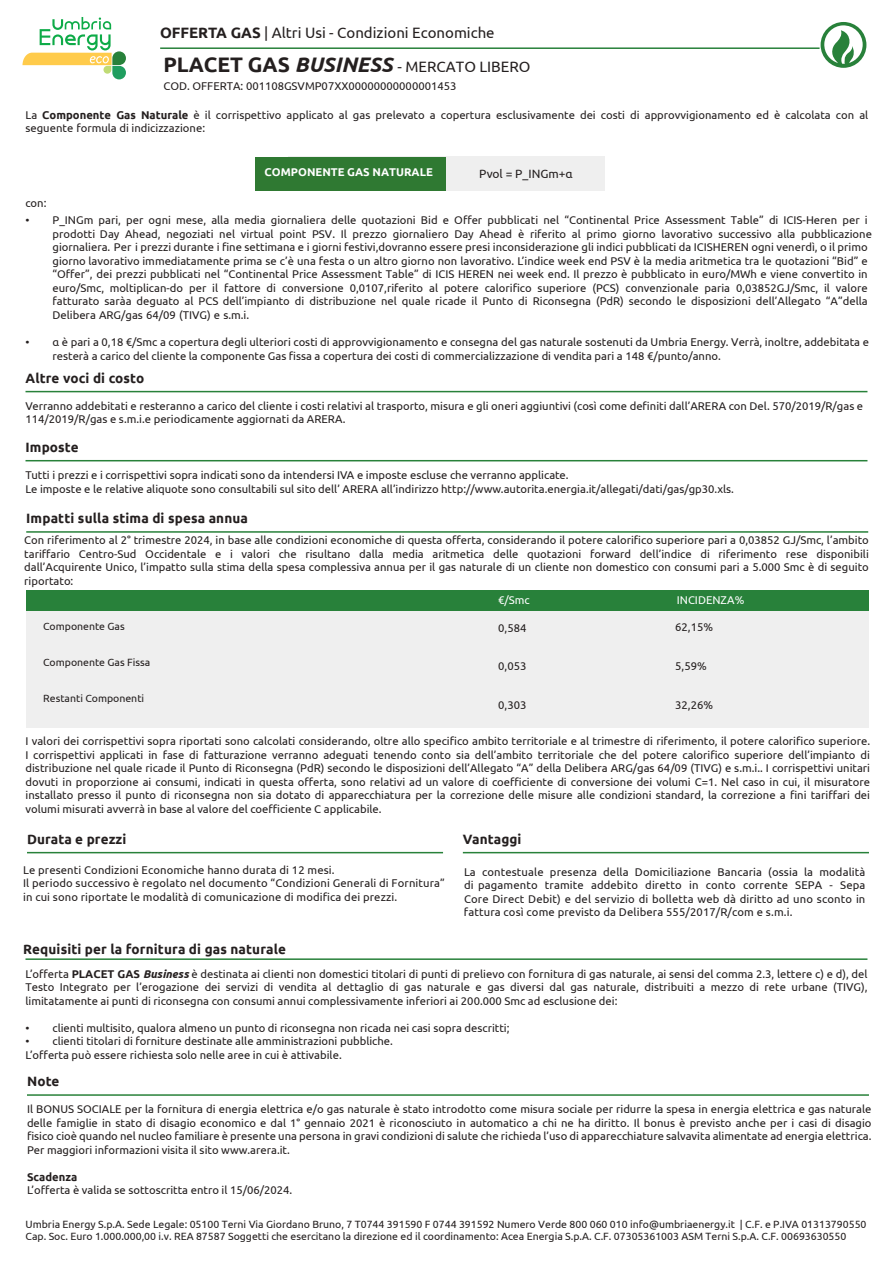
<style>
.page{position:relative;width:893px;height:1263px;background:#fff}
.page>*{position:absolute;margin:0;border:0;box-sizing:border-box;transform-origin:0 0}
.t1{font:15px "Ubuntu";color:#241f1f}
.t2{font:700 13.5px "Ubuntu";letter-spacing:.01em;color:#241f1f}
.t3{font:12px "Ubuntu";color:#241f1f}
.t4{font:11.25px/13.5px "Ubuntu";color:#241f1f}
.t5{font:11.25px/13.5px "Ubuntu";letter-spacing:.01em;color:#221e1f;text-align:justify}
.t6{font:700 11.25px "Ubuntu";color:#fff}
.t7{font:11.25px "Ubuntu";color:#fff}
.t8{font:700 11.25px "Ubuntu";color:#241f1f}
.t9{font:10.5px/12.6px "Ubuntu";color:#241f1f}
.s1{font-weight:700}
.s2{font-weight:700;font-size:21px}
.s3{font-weight:700;font-style:italic;font-size:21px}
.s4{font-weight:700;font-style:italic}
</style>
<div class="page">
<svg style="left:22px;top:17px;width:104px;height:62px"></svg>
<div style="left:26px;top:611px;width:843px;height:117px;background:#efefef"></div>
<div style="left:26px;top:590px;width:843px;height:21px;background:#28813a"></div>
<hr style="left:27px;top:852px;width:416px;height:1px;background:#28813a">
<hr style="left:463px;top:852px;width:406px;height:1px;background:#28813a">
<hr style="left:26px;top:958px;width:841px;height:2px;background:#28813a">
<hr style="left:27px;top:1094px;width:842px;height:2px;background:#28813a">
<hr style="left:26px;top:391px;width:841px;height:1px;background:#28813a">
<hr style="left:26px;top:460px;width:841px;height:1px;background:#28813a">
<hr style="left:26px;top:531px;width:842px;height:2px;background:#28813a">
<div style="left:288px;top:156px;width:317px;height:35px;background:#efefef"></div>
<div style="left:255px;top:157px;width:191px;height:33px;background:#2f7932"></div>
<svg style="left:821px;top:22px;width:45px;height:46px"></svg>
<hr style="left:160px;top:47px;width:659px;height:2px;background:#28813a">
<h1 class="t1" style="left:160px;top:23px;width:336px"><span class="s1">OFFERTA GAS</span> | Altri Usi - Condizioni Economiche</h1>
<h1 class="t1" style="left:163px;top:57px;width:369px"><span class="s2">PLACET GAS</span> <span class="s3">BUSINESS</span> - MERCATO LIBERO</h1>
<p class="t4" style="left:163px;top:78px;width:295px">COD. OFFERTA: 001108GSVMP07XX00000000000001453</p>
<p class="t4" style="left:26px;top:108px;width:844px">La <span class="s1">Componente Gas Naturale</span> è il corrispettivo applicato al gas prelevato a copertura esclusivamente dei costi di approvvigionamento ed è calcolata con al seguente formula di indicizzazione:</p>
<p class="t6" style="left:265px;top:165px;width:170px">COMPONENTE GAS NATURALE</p>
<p class="t3" style="left:479px;top:167px;width:95px">Pvol = P_INGm+α</p>
<p class="t4" style="left:26px;top:196px;width:22px">con:</p>
<p class="t4" style="left:53px;top:213px;width:821px;text-indent:-27px">• P_INGm pari, per ogni mese, alla media giornaliera delle quotazioni Bid e Offer pubblicati nel “Continental Price Assessment Table” di ICIS-Heren per i prodotti Day Ahead, negoziati nel virtual point PSV. Il prezzo giornaliero Day Ahead è riferito al primo giorno lavorativo successivo alla pubblicazione giornaliera. Per i prezzi durante i fine settimana e i giorni festivi,dovranno essere presi inconsiderazione gli indici pubblicati da ICISHEREN ogni venerdì, o il primo giorno lavorativo immediatamente prima se c’è una festa o un altro giorno non lavorativo. L’indice week end PSV è la media aritmetica tra le quotazioni “Bid” e “Offer”, dei prezzi pubblicati nel “Continental Price Assessment Table” di ICIS HEREN nei week end. Il prezzo è pubblicato in euro/MWh e viene convertito in euro/Smc, moltiplican-do per il fattore di conversione 0,0107,riferito al potere calorifico superiore (PCS) convenzionale paria 0,03852GJ/Smc, il valore fatturato saràa deguato al PCS dell’impianto di distribuzione nel quale ricade il Punto di Riconsegna (PdR) secondo le disposizioni dell’Allegato “A”della Delibera ARG/gas 64/09 (TIVG) e s.m.i.</p>
<p class="t4" style="left:53px;top:335px;width:818px;text-indent:-27px">• α è pari a 0,18 €/Smc a copertura degli ulteriori costi di approvvigionamento e consegna del gas naturale sostenuti da Umbria Energy. Verrà, inoltre, addebitata e resterà a carico del cliente la componente Gas fissa a copertura dei costi di commercializzazione di vendita pari a 148 €/punto/anno.</p>
<p class="t2" style="left:26px;top:370px;width:120px">Altre voci di costo</p>
<p class="t4" style="left:26px;top:399px;width:839px">Verranno addebitati e resteranno a carico del cliente i costi relativi al trasporto, misura e gli oneri aggiuntivi (così come definiti dall’ARERA con Del. 570/2019/R/gas e<br>114/2019/R/gas e s.m.i.e periodicamente aggiornati da ARERA.</p>
<p class="t2" style="left:26px;top:439px;width:55px">Imposte</p>
<p class="t4" style="left:26px;top:468px;width:710px">Tutti i prezzi e i corrispettivi sopra indicati sono da intendersi IVA e imposte escluse che verranno applicate.<br>Le imposte e le relative aliquote sono consultabili sul sito dell’ ARERA all’indirizzo http://www.autorita.energia.it/allegati/dati/gas/gp30.xls.</p>
<p class="t2" style="left:26px;top:510px;width:223px">Impatti sulla stima di spesa annua</p>
<p class="t4" style="left:24px;top:533px;width:846px;text-align:justify">Con riferimento al 2° trimestre 2024, in base alle condizioni economiche di questa offerta, considerando il potere calorifico superiore pari a 0,03852 GJ/Smc, l’ambito tariffario Centro-Sud Occidentale e i valori che risultano dalla media aritmetica delle quotazioni forward dell’indice di riferimento rese disponibili dall’Acquirente Unico, l’impatto sulla stima della spesa complessiva annua per il gas naturale di un cliente non domestico con consumi pari a 5.000 Smc è di seguito riportato:</p>
<p class="t9" style="left:43px;top:620px;width:83px">Componente Gas</p>
<p class="t9" style="left:43px;top:656px;width:109px">Componente Gas Fissa</p>
<p class="t9" style="left:43px;top:692px;width:102px">Restanti Componenti</p>
<p class="t7" style="left:498px;top:593px;width:33px">€/Smc</p>
<p class="t7" style="left:677px;top:593px;width:69px">INCIDENZA%</p>
<p class="t4" style="left:675px;top:620px;width:39px">62,15%</p>
<p class="t4" style="left:675px;top:659px;width:33px">5,59%</p>
<p class="t4" style="left:498px;top:698px;width:30px">0,303</p>
<p class="t4" style="left:675px;top:698px;width:39px">32,26%</p>
<p class="t4" style="left:26px;top:734px;width:846px;text-align:justify">I valori dei corrispettivi sopra riportati sono calcolati considerando, oltre allo specifico ambito territoriale e al trimestre di riferimento, il potere calorifico superiore.<br>I corrispettivi applicati in fase di fatturazione verranno adeguati tenendo conto sia dell’ambito territoriale che del potere calorifico superiore dell’impianto di distribuzione nel quale ricade il Punto di Riconsegna (PdR) secondo le disposizioni dell’Allegato “A” della Delibera ARG/gas 64/09 (TIVG) e s.m.i.. I corrispettivi unitari dovuti in proporzione ai consumi, indicati in questa offerta, sono relativi ad un valore di coefficiente di conversione dei volumi C=1. Nel caso in cui, il misuratore installato presso il punto di riconsegna non sia dotato di apparecchiatura per la correzione delle misure alle condizioni standard, la correzione a fini tariffari dei volumi misurati avverrà in base al valore del coefficiente C applicabile.</p>
<p class="t2" style="left:27px;top:831px;width:101px">Durata e prezzi</p>
<p class="t2" style="left:463px;top:831px;width:60px">Vantaggi</p>
<p class="t4" style="left:23px;top:863px;width:423px">Le presenti Condizioni Economiche hanno durata di 12 mesi.<br>Il periodo successivo è regolato nel documento “Condizioni Generali di Fornitura” in cui sono riportate le modalità di comunicazione di modifica dei prezzi.</p>
<p class="t5" style="left:464px;top:865px;width:403px">La contestuale presenza della Domiciliazione Bancaria (ossia la modalità di pagamento tramite addebito diretto in conto corrente SEPA - Sepa Core Direct Debit) e del servizio di bolletta web dà diritto ad uno sconto in fattura così come previsto da Delibera 555/2017/R/com e s.m.i.</p>
<p class="t2" style="left:23px;top:941px;width:264px">Requisiti per la fornitura di gas naturale</p>
<p class="t4" style="left:26px;top:966px;width:843px;text-align:justify">L’offerta <span class="s1">PLACET GAS</span> <span class="s4">Business</span> è destinata ai clienti non domestici titolari di punti di prelievo con fornitura di gas naturale, ai sensi del comma 2.3, lettere c) e d), del Testo Integrato per l’erogazione dei servizi di vendita al dettaglio di gas naturale e gas diversi dal gas naturale, distribuiti a mezzo di rete urbane (TIVG), limitatamente ai punti di riconsegna con consumi annui complessivamente inferiori ai 200.000 Smc ad esclusione dei:</p>
<p class="t4" style="left:26px;top:1020px;width:486px">• clienti multisito, qualora almeno un punto di riconsegna non ricada nei casi sopra descritti;</p>
<p class="t4" style="left:26px;top:1034px;width:369px">• clienti titolari di forniture destinate alle amministrazioni pubbliche.<br>L’offerta può essere richiesta solo nelle aree in cui è attivabile.</p>
<p class="t2" style="left:27px;top:1073px;width:34px">Note</p>
<p class="t4" style="left:27px;top:1102px;width:846px;text-align:justify">Il BONUS SOCIALE per la fornitura di energia elettrica e/o gas naturale è stato introdotto come misura sociale per ridurre la spesa in energia elettrica e gas naturale delle famiglie in stato di disagio economico e dal 1° gennaio 2021 è riconosciuto in automatico a chi ne ha diritto. Il bonus è previsto anche per i casi di disagio fisico cioè quando nel nucleo familiare è presente una persona in gravi condizioni di salute che richieda l’uso di apparecchiature salvavita alimentate ad energia elettrica.<br>Per maggiori informazioni visita il sito www.arera.it.</p>
<p class="t8" style="left:27px;top:1170px;width:52px">Scadenza</p>
<p class="t4" style="left:27px;top:1183px;width:267px">L’offerta è valida se sottoscritta entro il 15/06/2024.</p>
<p class="t9" style="left:26px;top:1217px;width:842px">Umbria Energy S.p.A. Sede Legale: 05100 Terni Via Giordano Bruno, 7 T0744 391590 F 0744 391592 Numero Verde 800 060 010 info@umbriaenergy.it | C.F. e P.IVA 01313790550<br>Cap. Soc. Euro 1.000.000,00 i.v. REA 87587 Soggetti che esercitano la direzione ed il coordinamento: Acea Energia S.p.A. C.F. 07305361003 ASM Terni S.p.A. C.F. 00693630550</p>
</div>
